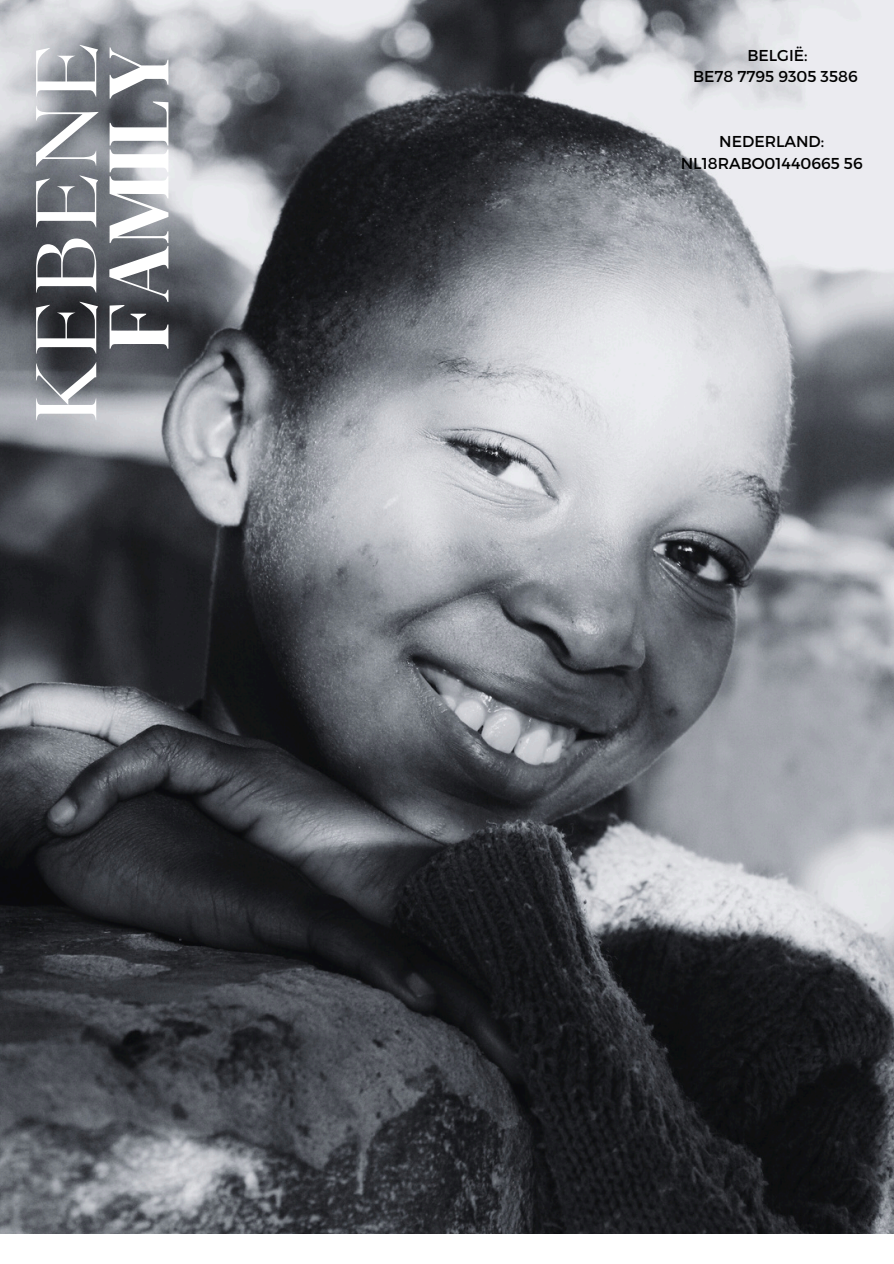
<style>
.page{position:relative;width:894px;height:1264px;background:#fff}
.page>*{position:absolute;margin:0;border:0;box-sizing:border-box;transform-origin:0 0}
.t1{font:89.1px "DM Serif Display";color:#fff}
.t2{font:85.8px "Roxborough CF";letter-spacing:.075em;color:#fff}
.t3{font:15.75px "Montserrat";color:#000}
</style>
<div class="page">
<img style="left:0;top:0;width:893px;height:1232px">
<h1 class="t2" style="left:10px;top:421px;width:379px;rotate:-90deg">KEBENE</h1>
<h1 class="t3" style="left:747px;top:45px;width:62px">BELGIË:</h1>
<p class="t1" style="left:76px;top:351px;width:305px;rotate:-90deg">FAMILY</p>
<p class="t3" style="left:693px;top:67px;width:166px">BE78 7795 9305 3586</p>
<p class="t3" style="left:719px;top:131px;width:106px">NEDERLAND:</p>
<p class="t3" style="left:680px;top:153px;width:183px">NL18RABO01440665 56</p>
</div>
